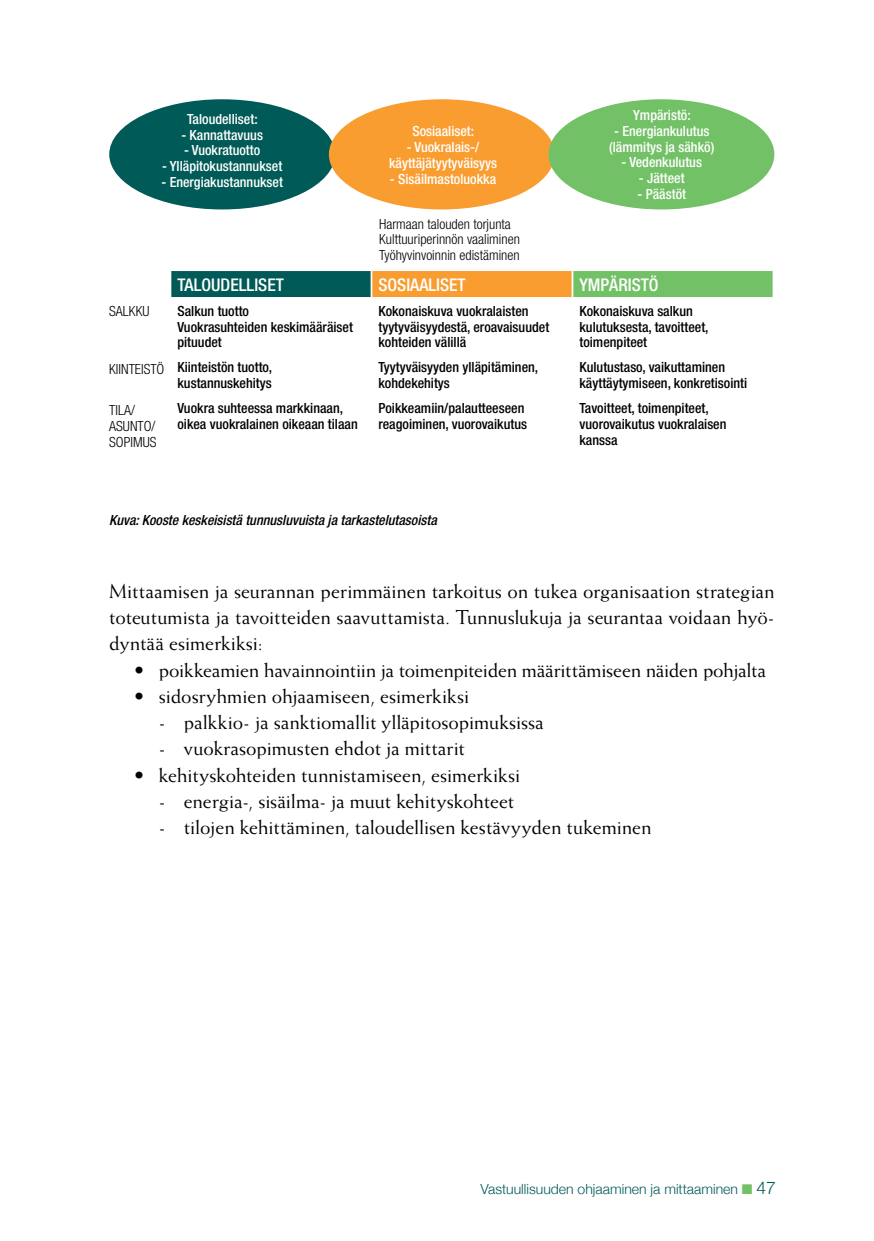
<style>
.page{position:relative;width:874px;height:1241px;background:#fff}
.page>*{position:absolute;margin:0;border:0;box-sizing:border-box;transform-origin:0 0}
.t1{font:20.12px/26.2px "Weiss";letter-spacing:-.005em;color:#000;text-align:justify}
.t2{font:500 condensed 17.5px "Helvetica Neue";color:#fff}
.t3{font:500 condensed 14px/15.8px "Helvetica Neue";color:#000}
.t4{font:500 condensed 14px/15.8px "Helvetica Neue";color:#fff;text-align:center}
.t5{font:300 condensed 14px/15.8px "Helvetica Neue";color:#000}
.t6{font:italic 500 condensed 14px "Helvetica Neue";color:#000}
.t7{font:300 14px "Helvetica Neue";color:#005a58}
.s1{color:#73c167}
.s2{font-size:17.5px}
</style>
<div class="page">
<div style="left:109px;top:99px;width:226px;height:110px;background:#005a58;border-radius:50%"></div>
<div style="left:329px;top:99px;width:225px;height:110px;background:#f99d31;border-radius:50%"></div>
<div style="left:548px;top:99px;width:226px;height:110px;background:#73c167;border-radius:50%"></div>
<div style="left:170px;top:270px;width:201px;height:28px;background:#005a58"></div>
<div style="left:371px;top:270px;width:201px;height:28px;background:#f99d31"></div>
<div style="left:572px;top:270px;width:201px;height:28px;background:#73c167"></div>
<hr style="left:169px;top:269px;width:202px;height:2px;background:#fff">
<hr style="left:169px;top:271px;width:2px;height:26px;background:#fff">
<hr style="left:371px;top:269px;width:201px;height:2px;background:#fff">
<hr style="left:370px;top:271px;width:2px;height:26px;background:#fff">
<hr style="left:572px;top:269px;width:202px;height:2px;background:#fff">
<hr style="left:571px;top:271px;width:2px;height:26px;background:#fff">
<hr style="left:772px;top:271px;width:2px;height:26px;background:#fff">
<hr style="left:169px;top:297px;width:202px;height:2px;background:#fff">
<hr style="left:371px;top:297px;width:201px;height:2px;background:#fff">
<hr style="left:572px;top:297px;width:202px;height:2px;background:#fff">
<p class="t4" style="left:187px;top:111px;width:72px">Taloudelliset:</p>
<p class="t4" style="left:181px;top:127px;width:83px">- Kannattavuus</p>
<p class="t4" style="left:184px;top:142px;width:78px">- Vuokratuotto</p>
<p class="t4" style="left:162px;top:158px;width:121px">- Ylläpitokustannukset</p>
<p class="t4" style="left:161px;top:174px;width:123px">- Energiakustannukset</p>
<p class="t4" style="left:412px;top:123px;width:63px">Sosiaaliset:</p>
<p class="t4" style="left:389px;top:139px;width:109px">- Vuokralais-/ käyttäjätyytyväisyys</p>
<p class="t4" style="left:389px;top:170px;width:108px">- Sisäilmastoluokka</p>
<p class="t5" style="left:379px;top:215px;width:142px">Harmaan talouden torjunta<br>Kulttuuriperinnön vaaliminen<br>Työhyvinvoinnin edistäminen</p>
<p class="t4" style="left:633px;top:107px;width:59px">Ympäristö:</p>
<p class="t4" style="left:609px;top:123px;width:106px">- Energiankulutus (lämmitys ja sähkö)</p>
<p class="t4" style="left:621px;top:154px;width:82px">- Vedenkulutus</p>
<p class="t4" style="left:638px;top:170px;width:47px">- Jätteet</p>
<p class="t4" style="left:637px;top:186px;width:50px">- Päästöt</p>
<p class="t5" style="left:109px;top:303px;width:42px">SALKKU</p>
<p class="t5" style="left:109px;top:361px;width:57px">KIINTEISTÖ</p>
<p class="t5" style="left:109px;top:402px;width:49px">TILA/<br>ASUNTO/<br>SOPIMUS</p>
<p class="t2" style="left:177px;top:274px;width:108px">TALOUDELLISET</p>
<p class="t2" style="left:378px;top:274px;width:89px">SOSIAALISET</p>
<p class="t2" style="left:579px;top:274px;width:81px">YMPÄRISTÖ</p>
<p class="t3" style="left:177px;top:303px;width:177px">Salkun tuotto<br>Vuokrasuhteiden keskimääräiset pituudet</p>
<p class="t3" style="left:378px;top:303px;width:172px">Kokonaiskuva vuokralaisten tyytyväisyydestä, eroavaisuudet kohteiden välillä</p>
<p class="t3" style="left:579px;top:303px;width:130px">Kokonaiskuva salkun kulutuksesta, tavoitteet, toimenpiteet</p>
<p class="t3" style="left:177px;top:359px;width:96px">Kiinteistön tuotto, kustannuskehitys</p>
<p class="t3" style="left:378px;top:359px;width:161px">Tyytyväisyyden ylläpitäminen, kohdekehitys</p>
<p class="t3" style="left:579px;top:359px;width:169px">Kulutustaso, vaikuttaminen käyttäytymiseen, konkretisointi</p>
<p class="t3" style="left:177px;top:400px;width:182px">Vuokra suhteessa markkinaan, oikea vuokralainen oikeaan tilaan</p>
<p class="t3" style="left:378px;top:400px;width:150px">Poikkeamiin/palautteeseen reagoiminen, vuorovaikutus</p>
<p class="t3" style="left:579px;top:400px;width:148px">Tavoitteet, toimenpiteet, vuorovaikutus vuokralaisen kanssa</p>
<p class="t6" style="left:109px;top:512px;width:329px">Kuva: Kooste keskeisistä tunnusluvuista ja tarkastelutasoista</p>
<p class="t1" style="left:109px;top:577px;width:666px">Mittaamisen ja seurannan perimmäinen tarkoitus on tukea organisaation strategian toteutumista ja tavoitteiden saavuttamista. Tunnuslukuja ja seurantaa voidaan hyö&shy;dyntää esimerkiksi:</p>
<p class="t1" style="left:134px;top:656px;width:633px">• poikkeamien havainnointiin ja toimenpiteiden määrittämiseen näiden pohjalta</p>
<p class="t1" style="left:134px;top:682px;width:336px">• sidosryhmien ohjaamiseen, esimerkiksi</p>
<p class="t1" style="left:159px;top:708px;width:386px">- palkkio- ja sanktiomallit ylläpitosopimuksissa</p>
<p class="t1" style="left:159px;top:735px;width:307px">- vuokrasopimusten ehdot ja mittarit</p>
<p class="t1" style="left:134px;top:761px;width:387px">• kehityskohteiden tunnistamiseen, esimerkiksi</p>
<p class="t1" style="left:159px;top:787px;width:357px">- energia-, sisäilma- ja muut kehityskohteet</p>
<p class="t1" style="left:159px;top:813px;width:494px">- tilojen kehittäminen, taloudellisen kestävyyden tukeminen</p>
<p class="t7" style="left:480px;top:1180px;width:297px">Vastuullisuuden ohjaaminen ja mittaaminen <span class="s1">■</span> <span class="s2">47</span></p>
</div>
